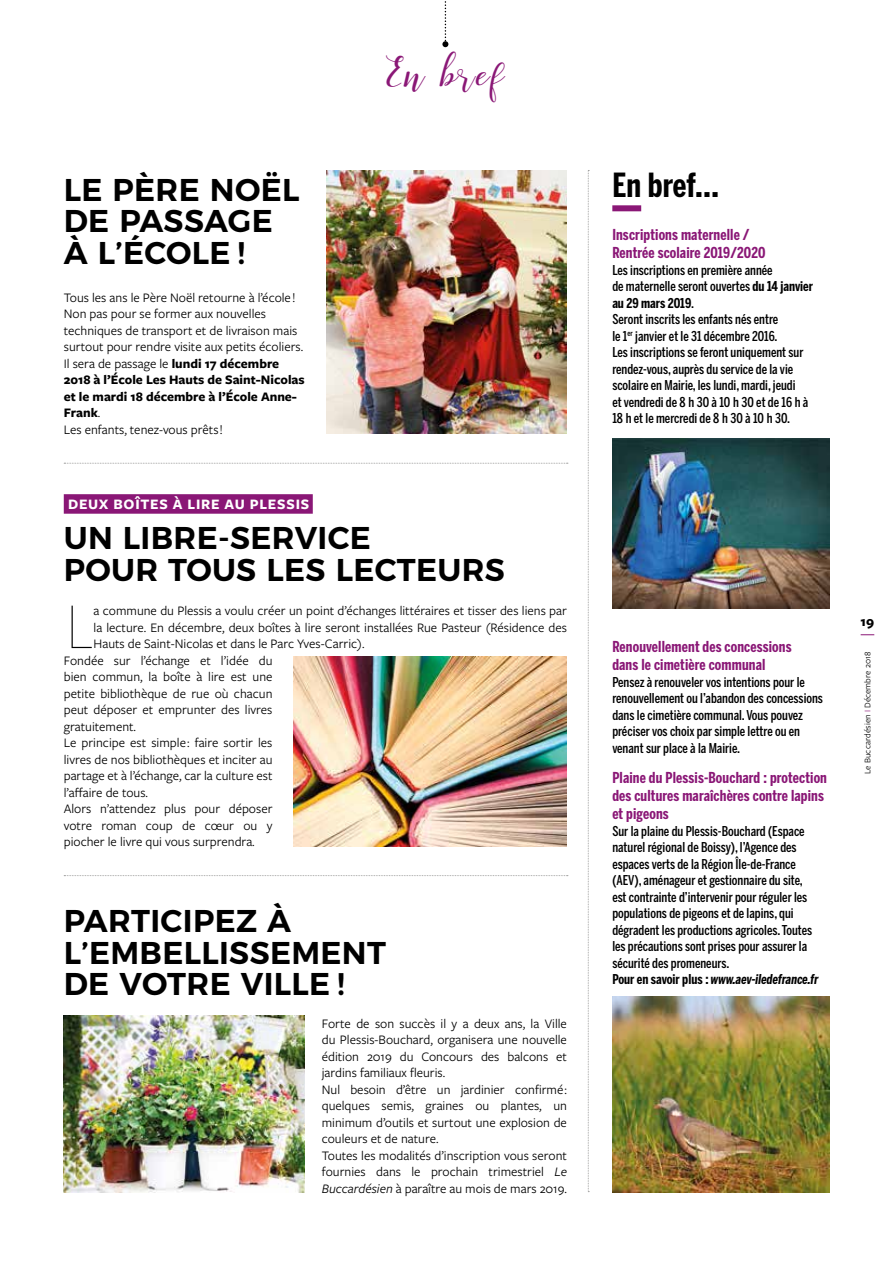
<style>
.page{position:relative;width:893px;height:1263px;background:#fff}
.page>*{position:absolute;margin:0;border:0;box-sizing:border-box;transform-origin:0 0}
.t1{font:100 60.75px "Montserrat";color:#000}
.t2{font:45px "Faranisa Script";letter-spacing:.05em;color:#8a1776}
.t3{font:700 33px "Benton Sans Compressed";letter-spacing:.005em;color:#000}
.t4{font:600 31.5px/31.5px "Montserrat";letter-spacing:.01em;color:#000}
.t5{font:700 15px/18px "Benton Sans Compressed";letter-spacing:.01em;color:#8a1776}
.t6{font:700 15px "Freight Sans Pro";letter-spacing:.05em;color:#fff}
.t7{font:700 14.25px "Freight Sans Pro";color:#000}
.t8{font:13.5px/16.5px "Freight Sans Pro";color:#000}
.t9{font:500 13.5px/16.5px "Benton Sans Compressed";color:#000}
.t10{font:9px "Freight Sans Pro";letter-spacing:.01em;color:#000}
.s1{font-weight:700}
.s2{font-style:italic}
.s3{font-weight:700;font-style:italic}
.s4{color:#8a1776}
</style>
<div class="page">
<svg style="left:442px;top:1px;width:6px;height:46px"></svg>
<svg style="left:861px;top:634px;width:13px;height:1px"></svg>
<div style="left:64px;top:494px;width:249px;height:20px;background:#8a1776"></div>
<svg style="left:588px;top:170px;width:1px;height:1022px"></svg>
<div style="left:612px;top:205px;width:29px;height:6px;background:#8a1776"></div>
<img style="left:294px;top:657px;width:273px;height:189px">
<img style="left:64px;top:1015px;width:241px;height:178px">
<img style="left:326px;top:171px;width:241px;height:262px">
<img style="left:612px;top:439px;width:217px;height:170px">
<img style="left:612px;top:997px;width:217px;height:196px">
<svg style="left:64px;top:875px;width:504px;height:1px"></svg>
<svg style="left:64px;top:463px;width:504px;height:1px"></svg>
<h3 class="t4" style="left:64px;top:171px;width:237px">LE PÈRE NOËL<br>DE PASSAGE<br>À L’ÉCOLE !</h3>
<p class="t8" style="left:64px;top:288px;width:242px">Tous les ans le Père Noël retourne à l’école !<br>Non pas pour se former aux nouvelles techniques de transport et de livraison mais surtout pour rendre visite aux petits écoliers.<br>Il sera de passage le <span class="s1">lundi 17 décembre 2018 à l’École Les Hauts de Saint-Nicolas et le mardi 18 décembre à l’École Anne-Frank</span>.<br>Les enfants, tenez-vous prêts !</p>
<h2 class="t2" style="left:386px;top:45px;width:120px">En bref</h2>
<p class="t6" style="left:68px;top:494px;width:243px">DEUX BOÎTES À LIRE AU PLESSIS</p>
<h3 class="t4" style="left:64px;top:520px;width:443px">UN LIBRE-SERVICE<br>POUR TOUS LES LECTEURS</h3>
<h1 class="t1" style="left:64px;top:581px;width:31px">L</h1>
<p class="t8" style="left:94px;top:602px;width:475px">a commune du Plessis a voulu créer un point d’échanges littéraires et tisser des liens par</p>
<p class="t8" style="left:94px;top:618px;width:475px">la lecture. En décembre, deux boîtes à lire seront installées Rue Pasteur (Résidence des</p>
<p class="t8" style="left:94px;top:635px;width:272px">Hauts de Saint-Nicolas et dans le Parc Yves-Carric).</p>
<p class="t8" style="left:64px;top:651px;width:210px">Fondée sur l’échange et l’idée du</p>
<p class="t8" style="left:64px;top:668px;width:210px">bien commun, la boîte à lire est une</p>
<p class="t8" style="left:64px;top:684px;width:210px">petite bibliothèque de rue où chacun</p>
<p class="t8" style="left:64px;top:701px;width:210px">peut déposer et emprunter des livres</p>
<p class="t8" style="left:64px;top:717px;width:74px">gratuitement.</p>
<p class="t8" style="left:64px;top:734px;width:210px">Le principe est simple : faire sortir les</p>
<p class="t8" style="left:64px;top:750px;width:210px">livres de nos bibliothèques et inciter au</p>
<p class="t8" style="left:64px;top:767px;width:210px">partage et à l’échange, car la culture est</p>
<p class="t8" style="left:64px;top:783px;width:86px">l’affaire de tous.</p>
<p class="t8" style="left:64px;top:800px;width:210px">Alors n’attendez plus pour déposer</p>
<p class="t8" style="left:64px;top:816px;width:210px">votre roman coup de cœur ou y</p>
<p class="t8" style="left:64px;top:833px;width:193px">piocher le livre qui vous surprendra.</p>
<h3 class="t4" style="left:64px;top:902px;width:324px">PARTICIPEZ À<br>L’EMBELLISSEMENT<br>DE VOTRE VILLE !</h3>
<p class="t8" style="left:322px;top:1014px;width:247px">Forte de son succès il y a deux ans, la Ville du Plessis-Bouchard, organisera une nouvelle édition 2019 du Concours des balcons et jardins familiaux fleuris.<br>Nul besoin d’être un jardinier confirmé : quelques semis, graines ou plantes, un minimum d’outils et surtout une explosion de couleurs et de nature.<br>Toutes les modalités d’inscription vous seront fournies dans le prochain trimestriel <span class="s2">Le Buccardésien</span> à paraître au mois de mars 2019.</p>
<h3 class="t3" style="left:612px;top:164px;width:108px">En bref…</h3>
<p class="t5" style="left:612px;top:226px;width:155px">Inscriptions maternelle /<br>Rentrée scolaire 2019/2020</p>
<p class="t9" style="left:612px;top:262px;width:202px">Les inscriptions en première année<br>de maternelle seront ouvertes <span class="s1">du 14 janvier au 29 mars 2019</span>.<br>Seront inscrits les enfants nés entre<br>le 1<sup>er</sup> janvier et le 31 décembre 2016.<br>Les inscriptions se feront uniquement sur rendez-vous, auprès du service de la vie scolaire en Mairie, les lundi, mardi, jeudi<br>et vendredi de 8 h 30 à 10 h 30 et de 16 h à 18 h et le mercredi de 8 h 30 à 10 h 30.</p>
<p class="t5" style="left:612px;top:638px;width:181px">Renouvellement des concessions dans le cimetière communal</p>
<p class="t9" style="left:612px;top:673px;width:212px">Pensez à renouveler vos intentions pour le renouvellement ou l’abandon des concessions dans le cimetière communal. Vous pouvez préciser vos choix par simple lettre ou en venant sur place à la Mairie.</p>
<p class="t5" style="left:612px;top:769px;width:216px">Plaine du Plessis-Bouchard : protection des cultures maraîchères contre lapins et pigeons</p>
<p class="t9" style="left:612px;top:823px;width:208px">Sur la plaine du Plessis-Bouchard (Espace naturel régional de Boissy), l’Agence des espaces verts de la Région Île-de-France (AEV), aménageur et gestionnaire du site, est contrainte d’intervenir pour réguler les populations de pigeons et de lapins, qui dégradent les productions agricoles. Toutes les précautions sont prises pour assurer la sécurité des promeneurs.<br><span class="s1">Pour en savoir plus :</span> <span class="s3">www.aev-iledefrance.fr</span></p>
<p class="t7" style="left:861px;top:612px;width:15px">19</p>
<p class="t10" style="left:862px;top:774px;width:124px;rotate:-90deg">Le Buccardésien <span class="s4">I</span> Décembre 2018</p>
</div>
